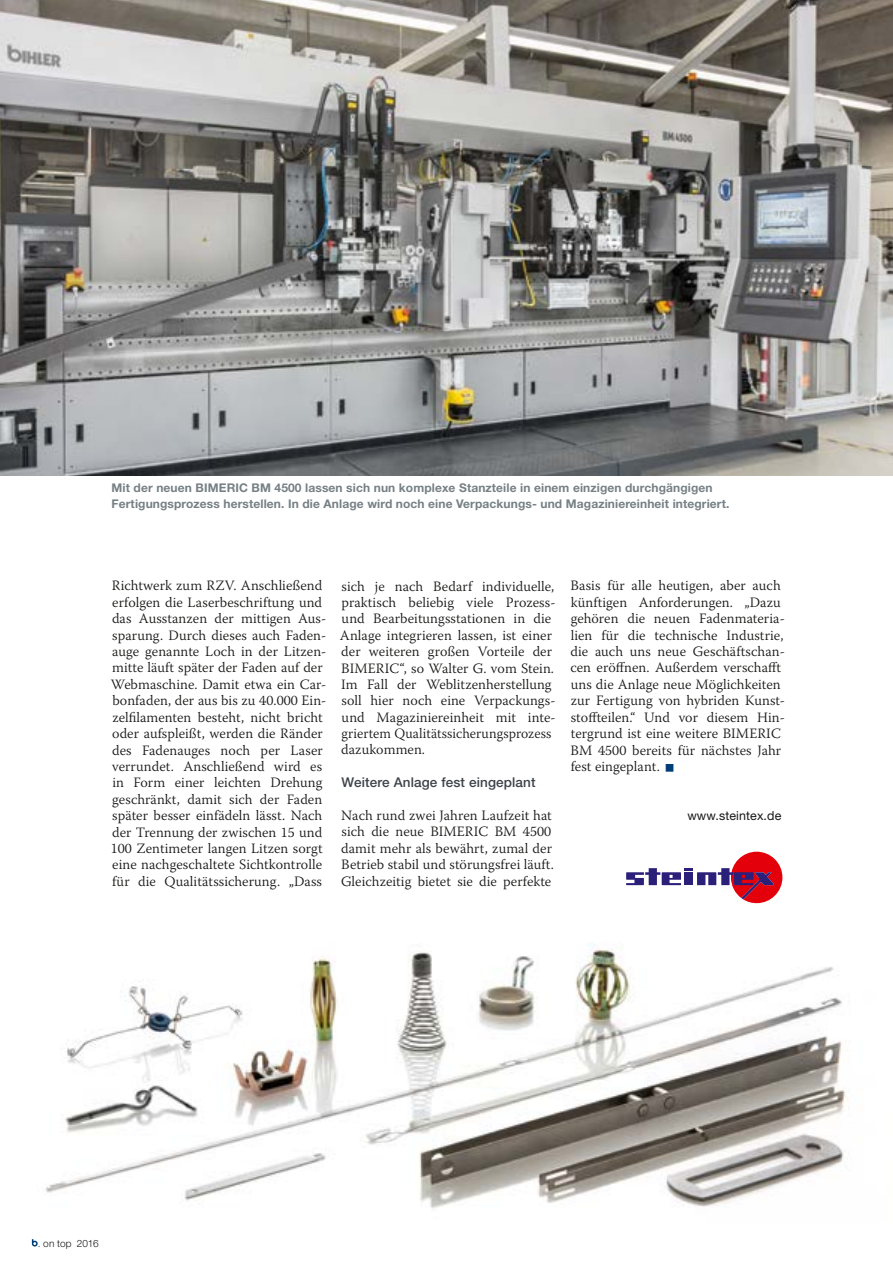
<style>
.page{position:relative;width:893px;height:1263px;background:#fff}
.page>*{position:absolute;margin:0;border:0;box-sizing:border-box;transform-origin:0 0}
.t1{font:300 14.25px/16.4px "Warnock Pro";letter-spacing:.005em;color:#181716}
.t2{font:500 13.5px "Helvetica Neue LT Std";letter-spacing:.01em;color:#3d4249}
.t3{font:12.45px "Helvetica Neue LT Std";letter-spacing:.01em;color:#181716}
.t4{font:700 12px/16.4px "Helvetica Neue LT Std";letter-spacing:.01em;color:#768085}
.t5{font:300 10.05px "Helvetica Neue LT Std";color:#181716}
.s1{color:#003d76}
</style>
<div class="page">
<img style="left:45px;top:943px;width:801px;height:266px">
<svg style="left:626px;top:852px;width:156px;height:51px"></svg>
<img style="left:0;top:0;width:893px;height:476px">
<svg style="left:32px;top:1239px;width:6px;height:7px"></svg>
<p class="t4" style="left:112px;top:479px;width:619px">Mit der neuen BIMERIC BM 4500 lassen sich nun komplexe Stanzteile in einem einzigen durchgängigen<br>Fertigungsprozess herstellen. In die Anlage wird noch eine Verpackungs- und Magaziniereinheit integriert.</p>
<p class="t1" style="left:111px;top:577px;width:217px">Richtwerk zum RZV. Anschließend erfolgen die Laserbeschriftung und das Ausstanzen der mittigen Aus&shy;sparung. Durch dieses auch Faden&shy;auge genannte Loch in der Litzen&shy;mitte läuft später der Faden auf der Webmaschine. Damit etwa ein Car&shy;bonfaden, der aus bis zu 40.000 Ein&shy;zelfilamenten besteht, nicht bricht oder aufspleißt, werden die Ränder des Fadenauges noch per Laser verrundet. Anschließend wird es in Form einer leichten Drehung geschränkt, damit sich der Faden später besser einfädeln lässt. Nach der Trennung der zwischen 15 und 100 Zentimeter langen Litzen sorgt eine nachgeschaltete Sichtkontrolle für die Qualitätssicherung. „Dass</p>
<p class="t1" style="left:340px;top:577px;width:217px">sich je nach Bedarf individuelle, praktisch beliebig viele Prozess&shy;und Bearbeitungsstationen in die<br>Anlage integrieren lassen, ist einer der weiteren großen Vorteile der<br>BIMERIC“, so Walter G. vom Stein.<br>Im Fall der Weblitzenherstellung soll hier noch eine Verpackungs&shy;und Magaziniereinheit mit inte&shy;griertem Qualitätssicherungsprozess dazukommen.</p>
<p class="t2" style="left:342px;top:774px;width:196px">Weitere Anlage fest eingeplant</p>
<p class="t1" style="left:341px;top:807px;width:215px">Nach rund zwei Jahren Laufzeit hat sich die neue BIMERIC BM 4500 damit mehr als bewährt, zumal der Betrieb stabil und störungsfrei läuft.<br>Gleichzeitig bietet sie die perfekte</p>
<p class="t1" style="left:570px;top:577px;width:216px">Basis für alle heutigen, aber auch künftigen Anforderungen. „Dazu gehören die neuen Fadenmateria&shy;lien für die technische Industrie, die auch uns neue Geschäftschan&shy;cen eröffnen. Außerdem verschafft uns die Anlage neue Möglichkeiten zur Fertigung von hybriden Kunst&shy;stoffteilen.“ Und vor diesem Hin&shy;tergrund ist eine weitere BIMERIC<br>BM 4500 bereits für nächstes Jahr fest eingeplant.</p>
<p class="t3" style="left:687px;top:808px;width:95px">www.steintex.de</p>
<p class="t5" style="left:38px;top:1237px;width:62px"><span class="s1">.</span> on top 2016</p>
</div>
